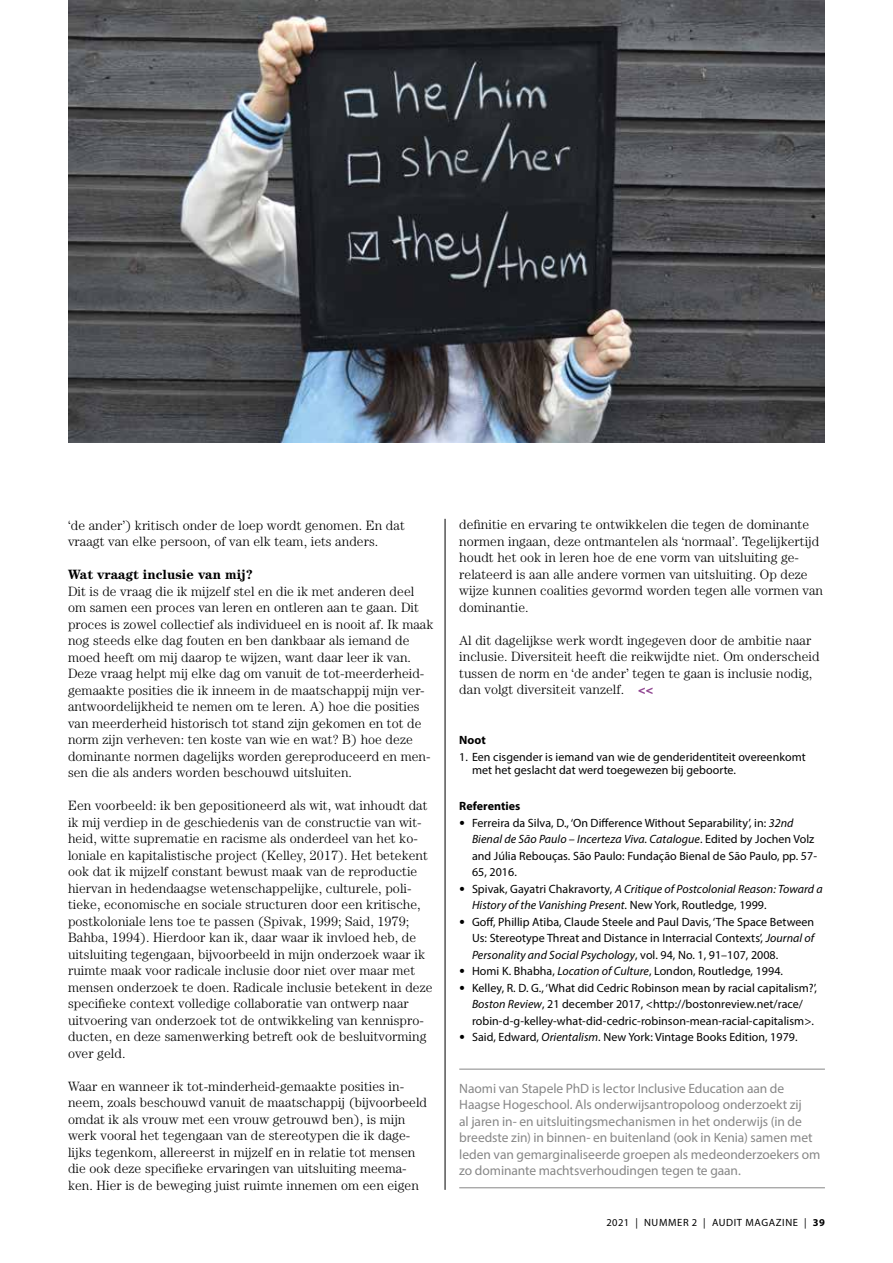
<style>
.page{position:relative;width:893px;height:1263px;background:#fff}
.page>*{position:absolute;margin:0;border:0;box-sizing:border-box;transform-origin:0 0}
.t1{font:300 13.5px/16.5px "Century LT";letter-spacing:.005em;color:#000}
.t2{font:13.5px/16.5px "Myriad Pro";letter-spacing:-.005em;color:#878787}
.t3{font:700 13.5px "Century LT";letter-spacing:.005em;color:#000}
.t4{font:12px/16.5px "Myriad Pro";letter-spacing:.005em;color:#000}
.t5{font:italic 12px/16.5px "Myriad Pro";letter-spacing:.005em;color:#000}
.t6{font:700 12px "Myriad Pro";letter-spacing:.005em;color:#000}
.t7{font:10.5px "Myriad Pro";letter-spacing:.06em;color:#000}
.s1{font-weight:900;color:#8e428f}
.s2{font-family:"Century LT";font-weight:700}
.s3{font-style:italic}
.s4{font-family:"Century LT";font-weight:700;font-style:normal}
.s5{font-style:normal}
.s6{font-weight:700}
</style>
<div class="page">
<img style="left:68px;top:0;width:757px;height:442px">
<hr style="left:445px;top:519px;width:1px;height:671px;background:#000">
<hr style="left:459px;top:1069px;width:366px;height:1px;background:#878787">
<hr style="left:459px;top:1187px;width:366px;height:1px;background:#878787">
<p class="t1" style="left:68px;top:516px;width:338px">‘de ander’) kritisch onder de loep wordt genomen. En dat vraagt van elke persoon, of van elk team, iets anders.</p>
<p class="t3" style="left:68px;top:566px;width:186px">Wat vraagt inclusie van mij?</p>
<p class="t1" style="left:68px;top:582px;width:367px">Dit is de vraag die ik mijzelf stel en die ik met anderen deel om samen een proces van leren en ontleren aan te gaan. Dit proces is zowel collectief als individueel en is nooit af. Ik maak nog steeds elke dag fouten en ben dankbaar als iemand de moed heeft om mij daarop te wijzen, want daar leer ik van.<br>Deze vraag helpt mij elke dag om vanuit de tot-meerderheid&shy;gemaakte posities die ik inneem in de maatschappij mijn ver&shy;antwoordelijkheid te nemen om te leren. A) hoe die posities van meerderheid historisch tot stand zijn gekomen en tot de norm zijn verheven: ten koste van wie en wat? B) hoe deze dominante normen dagelijks worden gereproduceerd en men&shy;sen die als anders worden beschouwd uitsluiten.</p>
<p class="t1" style="left:68px;top:797px;width:366px">Een voorbeeld: ik ben gepositioneerd als wit, wat inhoudt dat ik mij verdiep in de geschiedenis van de constructie van wit&shy;heid, witte suprematie en racisme als onderdeel van het ko&shy;loniale en kapitalistische project (Kelley, 2017). Het betekent ook dat ik mijzelf constant bewust maak van de reproductie hiervan in hedendaagse wetenschappelijke, culturele, poli&shy;tieke, economische en sociale structuren door een kritische, postkoloniale lens toe te passen (Spivak, 1999; Said, 1979; Bahba, 1994). Hierdoor kan ik, daar waar ik invloed heb, de uitsluiting tegengaan, bijvoorbeeld in mijn onderzoek waar ik ruimte maak voor radicale inclusie door niet over maar met mensen onderzoek te doen. Radicale inclusie betekent in deze specifieke context volledige collaboratie van ontwerp naar uitvoering van onderzoek tot de ontwikkeling van kennispro&shy;ducten, en deze samenwerking betreft ook de besluitvorming over geld.</p>
<p class="t1" style="left:68px;top:1077px;width:361px">Waar en wanneer ik tot-minderheid-gemaakte posities in&shy;neem, zoals beschouwd vanuit de maatschappij (bijvoorbeeld omdat ik als vrouw met een vrouw getrouwd ben), is mijn werk vooral het tegengaan van de stereotypen die ik dage&shy;lijks tegenkom, allereerst in mijzelf en in relatie tot mensen die ook deze specifieke ervaringen van uitsluiting meema&shy;ken. Hier is de beweging juist ruimte innemen om een eigen</p>
<p class="t1" style="left:459px;top:516px;width:365px">definitie en ervaring te ontwikkelen die tegen de dominante normen ingaan, deze ontmantelen als ‘normaal’. Tegelijkertijd houdt het ook in leren hoe de ene vorm van uitsluiting ge&shy;relateerd is aan alle andere vormen van uitsluiting. Op deze wijze kunnen coalities gevormd worden tegen alle vormen van dominantie.</p>
<p class="t1" style="left:459px;top:632px;width:362px">Al dit dagelijkse werk wordt ingegeven door de ambitie naar inclusie. Diversiteit heeft die reikwijdte niet. Om onderscheid tussen de norm en ‘de ander’ tegen te gaan is inclusie nodig, dan volgt diversiteit vanzelf. <span class="s1">&lt;&lt;</span></p>
<p class="t6" style="left:459px;top:732px;width:28px">Noot</p>
<p class="t4" style="left:472px;top:750px;width:335px;line-height:13.5px;text-indent:-13px">1. Een cisgender is iemand van wie de genderidentiteit overeenkomt met het geslacht dat werd toegewezen bij geboorte.</p>
<p class="t6" style="left:459px;top:798px;width:63px">Referenties</p>
<p class="t4" style="left:472px;top:814px;width:347px;text-indent:-13px"><span class="s2">•</span> Ferreira da Silva, D., ‘On Difference Without Separability’, in: <span class="s3">32nd Bienal de São Paulo – Incerteza Viva. Catalogue</span>. Edited by Jochen Volz and Júlia Rebouças. São Paulo: Fundação Bienal de São Paulo, pp. 57- 65, 2016.</p>
<p class="t5" style="left:472px;top:880px;width:352px;text-indent:-13px"><span class="s4">•</span> <span class="s5">Spivak, Gayatri Chakravorty,</span> A Critique of Postcolonial Reason: Toward a<br>History of the Vanishing Present<span class="s5">. New York, Routledge, 1999.</span></p>
<p class="t4" style="left:472px;top:913px;width:344px;text-align:justify;text-indent:-13px"><span class="s2">•</span> Goff, Phillip Atiba, Claude Steele and Paul Davis, ‘The Space Between Us: Stereotype Threat and Distance in Interracial Contexts’, <span class="s3">Journal of Personality and Social Psychology</span>, vol. 94, No. 1, 91–107, 2008.</p>
<p class="t4" style="left:459px;top:963px;width:325px"><span class="s2">•</span> Homi K. Bhabha, <span class="s3">Location of Culture</span>, London, Routledge, 1994.</p>
<p class="t4" style="left:472px;top:979px;width:347px;text-indent:-13px"><span class="s2">•</span> Kelley, R. D. G., ‘What did Cedric Robinson mean by racial capitalism?’,<br><span class="s3">Boston Review</span>, 21 december 2017, &lt;http://bostonreview.net/race/ robin-d-g-kelley-what-did-cedric-robinson-mean-racial-capitalism&gt;.</p>
<p class="t4" style="left:459px;top:1029px;width:340px"><span class="s2">•</span> Said, Edward, <span class="s3">Orientalism</span>. New York: Vintage Books Edition, 1979.</p>
<p class="t2" style="left:459px;top:1080px;width:363px">Naomi van Stapele PhD is lector Inclusive Education aan de Haagse Hogeschool. Als onderwijsantropoloog onderzoekt zij<br>al jaren in- en uitsluitingsmechanismen in het onderwijs (in de breedste zin) in binnen- en buitenland (ook in Kenia) samen met leden van gemarginaliseerde groepen als medeonderzoekers om zo dominante machtsverhoudingen tegen te gaan.</p>
<p class="t7" style="left:606px;top:1216px;width:220px">2021 | NUMMER 2 | AUDIT MAGAZINE | <span class="s6">39</span></p>
</div>
